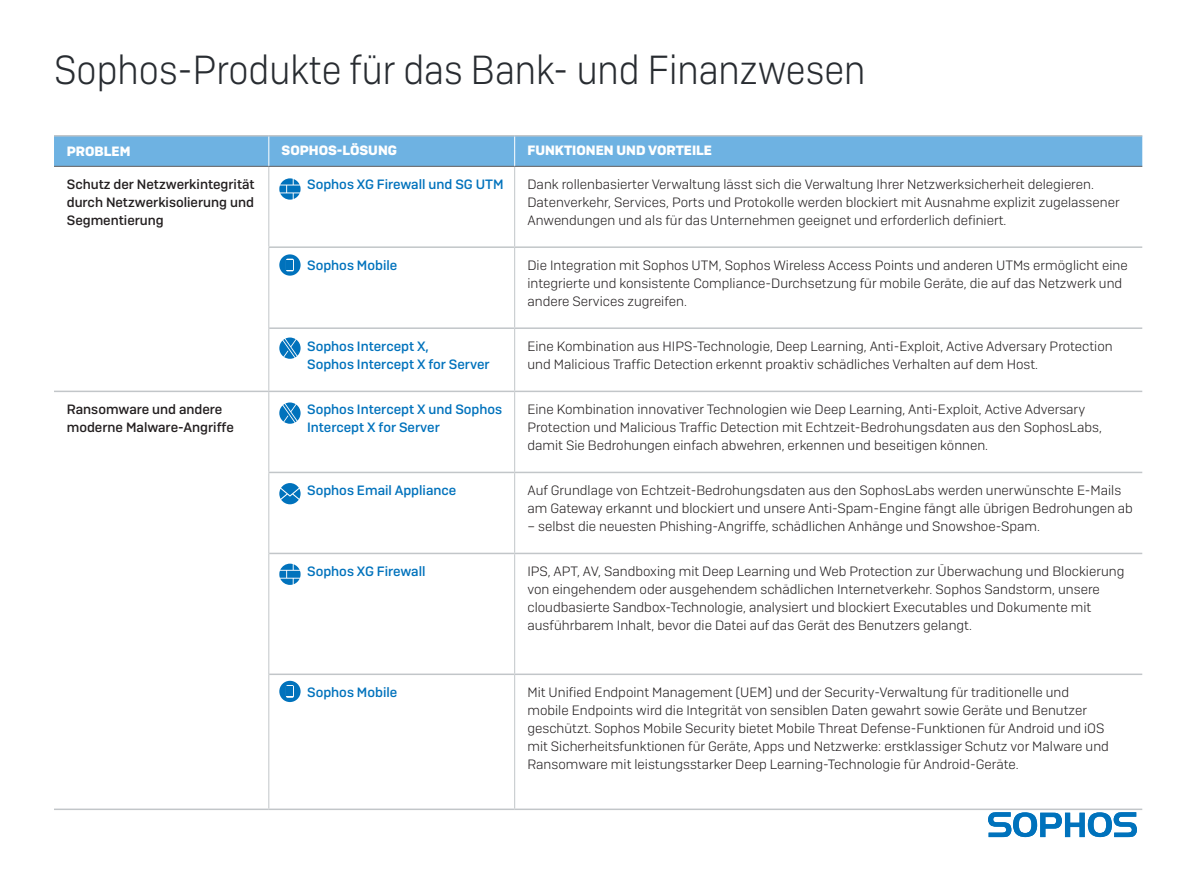
<style>
.page{position:relative;width:1191px;height:893px;background:#fff}
.page>*{position:absolute;margin:0;border:0;box-sizing:border-box;transform-origin:0 0}
.t1{font:300 40.5px "Sophos Sans";color:#282c31;scale:.9 1}
.Table_Body_Copy{font:300 13.5px/18px "Sophos Sans";color:#231f20}
.Subhead{font:500 13.5px/18px "Sophos Sans";color:#0072bc}
.Subhead-2{font:500 13.5px/18px "Sophos Sans";color:#231f20;text-align:justify}
.Subhead-3{font:700 13.5px "Sophos Sans";color:#fff}
</style>
<div class="page">
<svg style="left:988px;top:812px;width:149px;height:25px"></svg>
<div style="left:54px;top:137px;width:1088px;height:29px;background:#6eb2e2"></div>
<hr style="left:514px;top:167px;width:1px;height:79px;background:#c2c6c9">
<hr style="left:514px;top:392px;width:1px;height:80px;background:#c2c6c9">
<hr style="left:269px;top:166px;width:245px;height:1px;background:#6c6d70">
<hr style="left:514px;top:166px;width:628px;height:1px;background:#6c6d70">
<hr style="left:269px;top:135px;width:245px;height:2px;background:#c2c6c9">
<hr style="left:514px;top:135px;width:628px;height:2px;background:#c2c6c9">
<hr style="left:54px;top:135px;width:215px;height:2px;background:#c2c6c9">
<hr style="left:514px;top:246px;width:628px;height:2px;background:#c2c6c9">
<hr style="left:514px;top:327px;width:628px;height:2px;background:#c2c6c9">
<hr style="left:514px;top:391px;width:628px;height:1px;background:#c2c6c9">
<hr style="left:514px;top:472px;width:628px;height:1px;background:#c2c6c9">
<hr style="left:514px;top:553px;width:628px;height:1px;background:#c2c6c9">
<hr style="left:514px;top:674px;width:628px;height:1px;background:#c2c6c9">
<hr style="left:514px;top:809px;width:628px;height:1px;background:#c2c6c9">
<hr style="left:54px;top:166px;width:215px;height:1px;background:#6c6d70">
<hr style="left:268px;top:167px;width:1px;height:79px;background:#c2c6c9">
<hr style="left:268px;top:246px;width:246px;height:2px;background:#c2c6c9">
<hr style="left:269px;top:327px;width:245px;height:2px;background:#c2c6c9">
<hr style="left:269px;top:391px;width:245px;height:1px;background:#c2c6c9">
<hr style="left:268px;top:248px;width:1px;height:80px;background:#c2c6c9">
<hr style="left:514px;top:248px;width:1px;height:79px;background:#c2c6c9">
<hr style="left:268px;top:328px;width:1px;height:63px;background:#c2c6c9">
<hr style="left:514px;top:329px;width:1px;height:62px;background:#c2c6c9">
<hr style="left:54px;top:391px;width:215px;height:1px;background:#c2c6c9">
<hr style="left:54px;top:809px;width:215px;height:1px;background:#c2c6c9">
<hr style="left:268px;top:392px;width:1px;height:80px;background:#c2c6c9">
<hr style="left:268px;top:472px;width:246px;height:1px;background:#c2c6c9">
<hr style="left:269px;top:553px;width:245px;height:1px;background:#c2c6c9">
<hr style="left:269px;top:674px;width:245px;height:1px;background:#c2c6c9">
<hr style="left:269px;top:809px;width:245px;height:1px;background:#c2c6c9">
<hr style="left:268px;top:473px;width:1px;height:80px;background:#c2c6c9">
<hr style="left:514px;top:473px;width:1px;height:80px;background:#c2c6c9">
<hr style="left:268px;top:553px;width:1px;height:121px;background:#c2c6c9">
<hr style="left:514px;top:554px;width:1px;height:120px;background:#c2c6c9">
<hr style="left:268px;top:674px;width:1px;height:135px;background:#c2c6c9">
<hr style="left:514px;top:675px;width:1px;height:134px;background:#c2c6c9">
<hr style="left:268px;top:136px;width:1px;height:30px;background:#fff">
<hr style="left:514px;top:136px;width:1px;height:30px;background:#fff">
<svg style="left:279px;top:178px;width:21px;height:22px"></svg>
<svg style="left:279px;top:254px;width:21px;height:22px"></svg>
<svg style="left:279px;top:337px;width:21px;height:22px"></svg>
<svg style="left:279px;top:483px;width:21px;height:21px"></svg>
<svg style="left:279px;top:564px;width:21px;height:21px"></svg>
<svg style="left:279px;top:402px;width:21px;height:22px"></svg>
<svg style="left:279px;top:681px;width:21px;height:21px"></svg>
<h1 class="t1" style="left:54px;top:46px;width:903px">Sophos-Produkte für das Bank- und Finanzwesen</h1>
<p class="Subhead-3" style="left:67px;top:143px;width:65px">PROBLEM</p>
<p class="Subhead-3" style="left:281px;top:142px;width:117px">SOPHOS-LÖSUNG</p>
<p class="Subhead-3" style="left:527px;top:142px;width:186px">FUNKTIONEN UND VORTEILE</p>
<p class="Subhead-2" style="left:67px;top:175px;width:189px">Schutz der Netzwerkintegrität durch Netzwerkisolierung und Segmentierung</p>
<p class="Subhead" style="left:307px;top:175px;width:198px">Sophos XG Firewall und SG UTM</p>
<p class="Table_Body_Copy" style="left:527px;top:175px;width:594px">Dank rollenbasierter Verwaltung lässt sich die Verwaltung Ihrer Netzwerksicherheit delegieren.<br>Datenverkehr, Services, Ports und Protokolle werden blockiert mit Ausnahme explizit zugelassener<br>Anwendungen und als für das Unternehmen geeignet und erforderlich definiert.</p>
<p class="Subhead" style="left:307px;top:256px;width:92px">Sophos Mobile</p>
<p class="Table_Body_Copy" style="left:527px;top:256px;width:602px">Die Integration mit Sophos UTM, Sophos Wireless Access Points und anderen UTMs ermöglicht eine integrierte und konsistente Compliance-Durchsetzung für mobile Geräte, die auf das Netzwerk und andere Services zugreifen.</p>
<p class="Subhead" style="left:307px;top:337px;width:184px">Sophos Intercept X,<br>Sophos Intercept X for Server</p>
<p class="Table_Body_Copy" style="left:527px;top:337px;width:587px">Eine Kombination aus HIPS-Technologie, Deep Learning, Anti-Exploit, Active Adversary Protection und Malicious Traffic Detection erkennt proaktiv schädliches Verhalten auf dem Host.</p>
<p class="Subhead-2" style="left:67px;top:400px;width:168px">Ransomware und andere moderne Malware-Angriffe</p>
<p class="Subhead" style="left:307px;top:400px;width:197px">Sophos Intercept X und Sophos<br>Intercept X for Server</p>
<p class="Table_Body_Copy" style="left:527px;top:400px;width:576px">Eine Kombination innovativer Technologien wie Deep Learning, Anti-Exploit, Active Adversary<br>Protection und Malicious Traffic Detection mit Echtzeit-Bedrohungsdaten aus den SophosLabs, damit Sie Bedrohungen einfach abwehren, erkennen und beseitigen können.</p>
<p class="Subhead" style="left:307px;top:481px;width:151px">Sophos Email Appliance</p>
<p class="Table_Body_Copy" style="left:527px;top:481px;width:607px">Auf Grundlage von Echtzeit-Bedrohungsdaten aus den SophosLabs werden unerwünschte E-Mails am Gateway erkannt und blockiert und unsere Anti-Spam-Engine fängt alle übrigen Bedrohungen ab</p>
<p class="Table_Body_Copy" style="left:527px;top:517px;width:514px">– selbst die neuesten Phishing-Angriffe, schädlichen Anhänge und Snowshoe-Spam.</p>
<p class="Subhead" style="left:307px;top:562px;width:120px">Sophos XG Firewall</p>
<p class="Table_Body_Copy" style="left:527px;top:562px;width:598px">IPS, APT, AV, Sandboxing mit Deep Learning und Web Protection zur Überwachung und Blockierung von eingehendem oder ausgehendem schädlichen Internetverkehr. Sophos Sandstorm, unsere cloudbasierte Sandbox-Technologie, analysiert und blockiert Executables und Dokumente mit ausführbarem Inhalt, bevor die Datei auf das Gerät des Benutzers gelangt.</p>
<p class="Subhead" style="left:307px;top:683px;width:92px">Sophos Mobile</p>
<p class="Table_Body_Copy" style="left:527px;top:683px;width:583px">Mit Unified Endpoint Management (UEM) und der Security-Verwaltung für traditionelle und mobile Endpoints wird die Integrität von sensiblen Daten gewahrt sowie Geräte und Benutzer geschützt. Sophos Mobile Security bietet Mobile Threat Defense-Funktionen für Android und iOS mit Sicherheitsfunktionen für Geräte, Apps und Netzwerke: erstklassiger Schutz vor Malware und Ransomware mit leistungsstarker Deep Learning-Technologie für Android-Geräte.</p>
</div>
